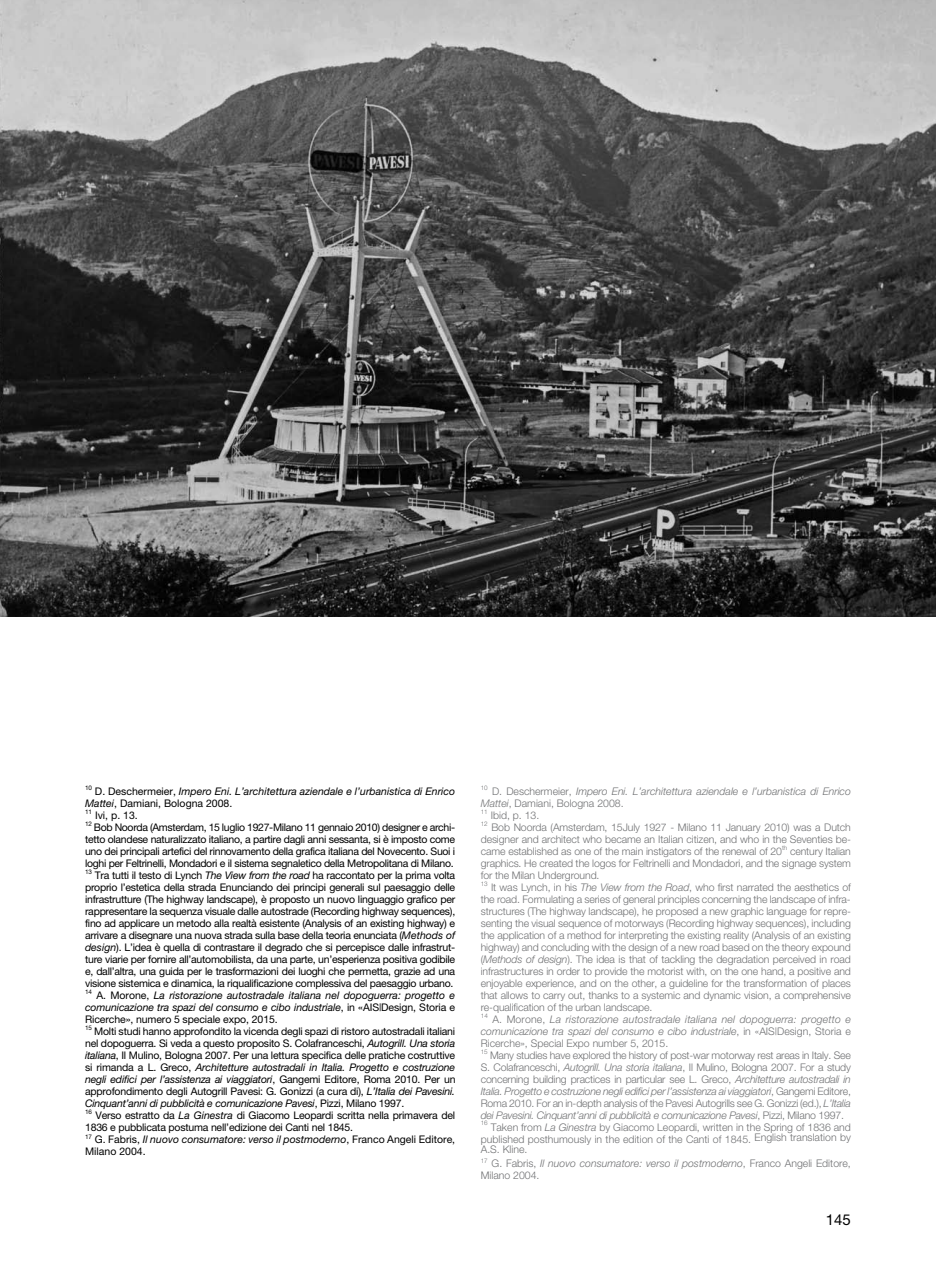
<style>
.page{position:relative;width:936px;height:1263px;background:#fff}
.page>*{position:absolute;margin:0;border:0;box-sizing:border-box;transform-origin:0 0}
.t1{font:15px "Helvetica Neue";color:#000}
.t2{font:10.5px/12px "Helvetica Neue";letter-spacing:-.025em;color:#000}
.t3{font:300 10.5px/12px "Helvetica Neue";letter-spacing:-.01em;color:#707173}
.t4{font:300 6.3px "Helvetica Neue";color:#707173}
.s1{font-style:italic}
</style>
<div class="page">
<img style="left:0;top:0;width:935px;height:617px">
<p class="t2" style="left:85px;top:785px;width:372px"><sup>10</sup> D. Deschermeier, <span class="s1">Impero Eni. L’architettura aziendale e l’urbanistica di Enrico Mattei</span>, Damiani, Bologna 2008.<br><sup>11</sup> Ivi, p. 13.<br><sup>12</sup> Bob Noorda (Amsterdam, 15 luglio 1927-Milano 11 gennaio 2010) designer e archi&shy;tetto olandese naturalizzato italiano, a partire dagli anni sessanta, si è imposto come uno dei principali artefici del rinnovamento della grafica italiana del Novecento. Suoi i loghi per Feltrinelli, Mondadori e il sistema segnaletico della Metropolitana di Milano.<br><sup>13</sup> Tra tutti il testo di Lynch <span class="s1">The View from the road</span> ha raccontato per la prima volta proprio l’estetica della strada Enunciando dei principi generali sul paesaggio delle infrastrutture (The highway landscape), è proposto un nuovo linguaggio grafico per rappresentare la sequenza visuale dalle autostrade (Recording highway sequences), fino ad applicare un metodo alla realtà esistente (Analysis of an existing highway) e arrivare a disegnare una nuova strada sulla base della teoria enunciata (<span class="s1">Methods of design</span>). L’idea è quella di contrastare il degrado che si percepisce dalle infrastrut&shy;ture viarie per fornire all’automobilista, da una parte, un’esperienza positiva godibile e, dall’altra, una guida per le trasformazioni dei luoghi che permetta, grazie ad una visione sistemica e dinamica, la riqualificazione complessiva del paesaggio urbano.<br><sup>14</sup> A. Morone, <span class="s1">La ristorazione autostradale italiana nel dopoguerra: progetto e comunicazione tra spazi del consumo e cibo industriale</span>, in «AIS|Design, Storia e Ricerche», numero 5 speciale expo, 2015.<br><sup>15</sup> Molti studi hanno approfondito la vicenda degli spazi di ristoro autostradali italiani nel dopoguerra. Si veda a questo proposito S. Colafranceschi, <span class="s1">Autogrill. Una storia italiana</span>, Il Mulino, Bologna 2007. Per una lettura specifica delle pratiche costruttive si rimanda a L. Greco, <span class="s1">Architetture autostradali in Italia. Progetto e costruzione negli edifici per l’assistenza ai viaggiatori</span>, Gangemi Editore, Roma 2010. Per un approfondimento degli Autogrill Pavesi: G. Gonizzi (a cura di), <span class="s1">L’Italia dei Pavesini.<br>Cinquant’anni di pubblicità e comunicazione Pavesi</span>, Pizzi, Milano 1997.<br><sup>16</sup> Verso estratto da <span class="s1">La Ginestra</span> di Giacomo Leopardi scritta nella primavera del 1836 e pubblicata postuma nell’edizione dei Canti nel 1845.<br><sup>17</sup> G. Fabris, <span class="s1">Il nuovo consumatore: verso il postmoderno</span>, Franco Angeli Editore, Milano 2004.</p>
<p class="t3" style="left:480px;top:785px;width:371px"><sup>10</sup> D. Deschermeier, <span class="s1">Impero Eni. L’architettura aziendale e l’urbanistica di Enrico Mattei</span>, Damiani, Bologna 2008.<br><sup>11</sup> Ibid, p. 13.<br><sup>12</sup> Bob Noorda (Amsterdam, 15July 1927 - Milano 11 January 2010) was a Dutch designer and architect who became an Italian citizen, and who in the Seventies be&shy;came established as one of the main instigators of the renewal of 20<sup>th</sup> century Italian graphics. He created the logos for Feltrinelli and Mondadori, and the signage system for the Milan Underground.<br><sup>13</sup> It was Lynch, in his <span class="s1">The View from the Road</span>, who first narrated the aesthetics of the road. Formulating a series of general principles concerning the landscape of infra&shy;structures (The highway landscape), he proposed a new graphic language for repre&shy;senting the visual sequence of motorways (Recording highway sequences), including the application of a method for interpreting the existing reality (Analysis of an existing highway) and concluding with the design of a new road based on the theory expound (<span class="s1">Methods of design</span>). The idea is that of tackling the degradation perceived in road infrastructures in order to provide the motorist with, on the one hand, a positive and enjoyable experience, and on the other, a guideline for the transformation of places that allows to carry out, thanks to a systemic and dynamic vision, a comprehensive re-qualification of the urban landscape.<br><sup>14</sup> A. Morone, <span class="s1">La ristorazione autostradale italiana nel dopoguerra: progetto e comunicazione tra spazi del consumo e cibo industriale</span>, in «AIS|Design, Storia e Ricerche», Special Expo number 5, 2015.<br><sup>15</sup> Many studies have explored the history of post-war motorway rest areas in Italy. See S. Colafranceschi, <span class="s1">Autogrill. Una storia italiana</span>, Il Mulino, Bologna 2007. For a study concerning building practices in particular see L. Greco, <span class="s1">Architetture autostradali in Italia. Progetto e costruzione negli edifici per l’assistenza ai viaggiatori</span>, Gangemi Editore, Roma 2010. For an in-depth analysis of the Pavesi Autogrills see G. Gonizzi (ed.), <span class="s1">L’Italia dei Pavesini. Cinquant’anni di pubblicità e comunicazione Pavesi</span>, Pizzi, Milano 1997.</p>
<p class="t4" style="left:480px;top:1119px;width:9px">16</p>
<p class="t3" style="left:480px;top:1121px;width:371px;text-align:right">Taken from <span class="s1">La Ginestra</span> by Giacomo Leopardi, written in the Spring of 1836 and published posthumously in the edition of the Canti of 1845. English translation by</p>
<p class="t3" style="left:480px;top:1142px;width:371px;line-height:13.5px">A.S. Kline.<br><sup>17</sup> G. Fabris, <span class="s1">Il nuovo consumatore: verso il postmoderno</span>, Franco Angeli Editore,</p>
<p class="t3" style="left:480px;top:1169px;width:60px">Milano 2004.</p>
<h1 class="t1" style="left:825px;top:1210px;width:27px">145</h1>
</div>
